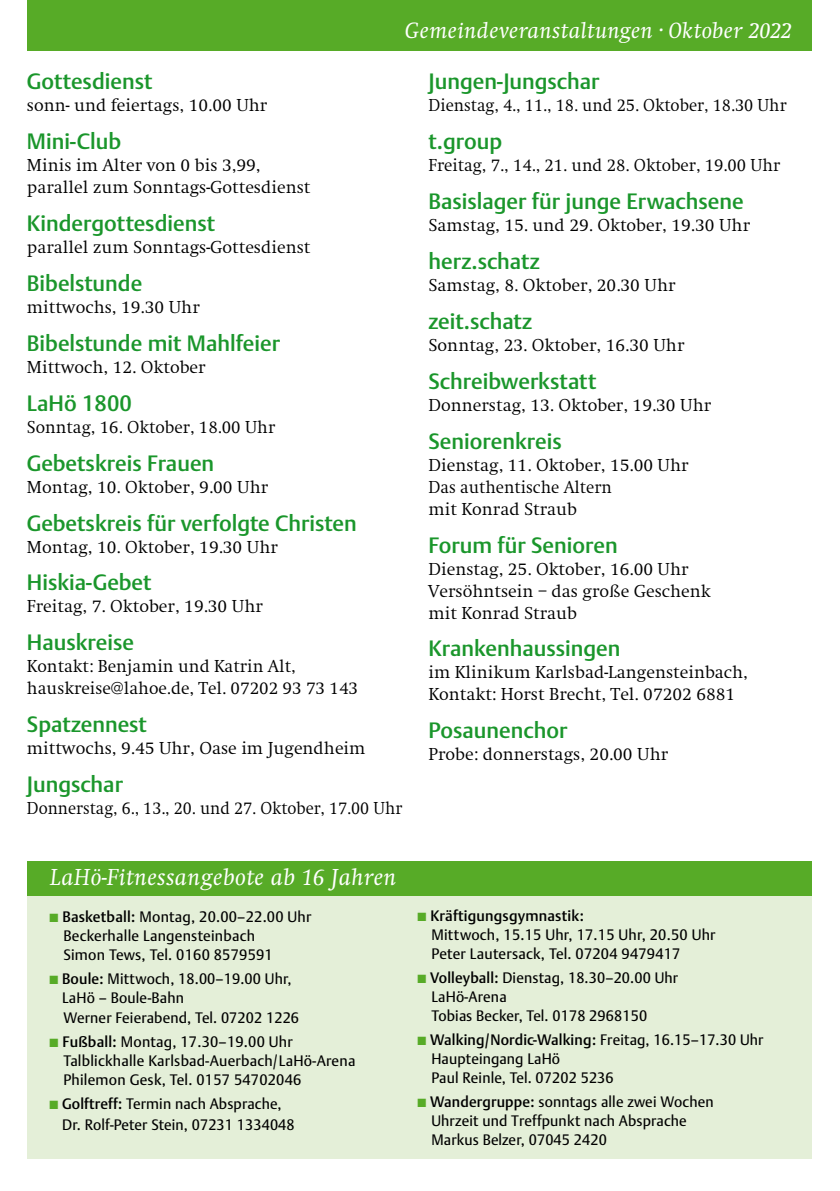
<style>
.page{position:relative;width:840px;height:1191px;background:#fff}
.page>*{position:absolute;margin:0;border:0;box-sizing:border-box;transform-origin:0 0}
.t1{font:italic 24px "Swift EF";letter-spacing:.02em;color:#fff}
.t2{font:italic 23px "Swift EF";letter-spacing:.02em;color:#fff}
.t3{font:500 22px "DTL Argo TOT";color:#1a962b}
.t4{font:300 18px/22px "Swift EF";color:#000}
.t5{font:300 18px "Swift EF";color:#000;scale:.93 1}
.t6{font:300 18px "Swift EF";color:#000;scale:.94 1}
.t7{font:300 18px "Swift EF";color:#000;scale:.96 1}
.t8{font:15px/19px "DTL Argo TOT";letter-spacing:.01em;color:#000}
.s1{color:#57ab27}
.s2{font-weight:500}
</style>
<div class="page">
<div style="left:27px;top:0;width:783px;height:51px;background:#57ab27"></div>
<div style="left:27px;top:896px;width:783px;height:262px;background:#e4efd8"></div>
<div style="left:27px;top:861px;width:783px;height:35px;background:#57ab27"></div>
<p class="t2" style="left:405px;top:18px;width:388px">Gemeindeveranstaltungen · Oktober 2022</p>
<p class="t3" style="left:27px;top:68px;width:127px">Gottesdienst</p>
<p class="t4" style="left:27px;top:95px;width:242px">sonn- und feiertags, 10.00 Uhr</p>
<p class="t3" style="left:27px;top:128px;width:96px">Mini-Club</p>
<p class="t4" style="left:27px;top:155px;width:285px">Minis im Alter von 0 bis 3,99, parallel zum Sonntags-Gottesdienst</p>
<p class="t3" style="left:27px;top:210px;width:189px">Kindergottesdienst</p>
<p class="t4" style="left:27px;top:236px;width:285px">parallel zum Sonntags-Gottesdienst</p>
<p class="t3" style="left:27px;top:270px;width:117px">Bibelstunde</p>
<p class="t4" style="left:27px;top:296px;width:174px">mittwochs, 19.30 Uhr</p>
<p class="t3" style="left:27px;top:330px;width:254px">Bibelstunde mit Mahlfeier</p>
<p class="t4" style="left:27px;top:356px;width:180px">Mittwoch, 12. Oktober</p>
<p class="t3" style="left:27px;top:390px;width:106px">LaHö 1800</p>
<p class="t4" style="left:27px;top:416px;width:250px">Sonntag, 16. Oktober, 18.00 Uhr</p>
<p class="t3" style="left:27px;top:450px;width:189px">Gebetskreis Frauen</p>
<p class="t4" style="left:27px;top:476px;width:243px">Montag, 10. Oktober, 9.00 Uhr</p>
<p class="t3" style="left:27px;top:509px;width:331px">Gebetskreis für verfolgte Christen</p>
<p class="t4" style="left:27px;top:536px;width:252px">Montag, 10. Oktober, 19.30 Uhr</p>
<p class="t3" style="left:27px;top:569px;width:126px">Hiskia-Gebet</p>
<p class="t4" style="left:27px;top:596px;width:237px">Freitag, 7. Oktober, 19.30 Uhr</p>
<p class="t3" style="left:27px;top:629px;width:109px">Hauskreise</p>
<p class="t4" style="left:27px;top:656px;width:332px">Kontakt: Benjamin und Katrin Alt, hauskreise@lahoe.de, Tel. 07202 93 73 143</p>
<p class="t3" style="left:27px;top:711px;width:121px">Spatzennest</p>
<p class="t4" style="left:27px;top:737px;width:340px">mittwochs, 9.45 Uhr, Oase im Jugendheim</p>
<p class="t3" style="left:27px;top:771px;width:97px">Jungschar</p>
<p class="t5" style="left:27px;top:798px;width:405px">Donnerstag, 6., 13., 20. und 27. Oktober, 17.00 Uhr</p>
<p class="t3" style="left:428px;top:68px;width:172px">Jungen-Jungschar</p>
<p class="t6" style="left:428px;top:96px;width:382px">Dienstag, 4., 11., 18. und 25. Oktober, 18.30 Uhr</p>
<p class="t3" style="left:428px;top:128px;width:75px">t.group</p>
<p class="t7" style="left:428px;top:155px;width:368px">Freitag, 7., 14., 21. und 28. Oktober, 19.00 Uhr</p>
<p class="t3" style="left:428px;top:188px;width:316px">Basislager für junge Erwachsene</p>
<p class="t4" style="left:428px;top:214px;width:323px">Samstag, 15. und 29. Oktober, 19.30 Uhr</p>
<p class="t3" style="left:428px;top:248px;width:113px">herz.schatz</p>
<p class="t4" style="left:428px;top:274px;width:248px">Samstag, 8. Oktober, 20.30 Uhr</p>
<p class="t3" style="left:428px;top:308px;width:105px">zeit.schatz</p>
<p class="t4" style="left:428px;top:334px;width:257px">Sonntag, 23. Oktober, 16.30 Uhr</p>
<p class="t3" style="left:428px;top:368px;width:169px">Schreibwerkstatt</p>
<p class="t4" style="left:428px;top:394px;width:284px">Donnerstag, 13. Oktober, 19.30 Uhr</p>
<p class="t3" style="left:428px;top:428px;width:135px">Seniorenkreis</p>
<p class="t4" style="left:428px;top:454px;width:261px">Dienstag, 11. Oktober, 15.00 Uhr<br>Das authentische Altern<br>mit Konrad Straub</p>
<p class="t3" style="left:428px;top:531px;width:191px">Forum für Senioren</p>
<p class="t4" style="left:428px;top:558px;width:283px">Dienstag, 25. Oktober, 16.00 Uhr<br>Versöhntsein – das große Geschenk mit Konrad Straub</p>
<p class="t3" style="left:428px;top:635px;width:193px">Krankenhaussingen</p>
<p class="t4" style="left:428px;top:662px;width:321px">im Klinikum Karlsbad-Langensteinbach,<br>Kontakt: Horst Brecht, Tel. 07202 6881</p>
<p class="t3" style="left:428px;top:717px;width:140px">Posaunenchor</p>
<p class="t4" style="left:428px;top:744px;width:241px">Probe: donnerstags, 20.00 Uhr</p>
<h1 class="t1" style="left:50px;top:864px;width:347px">LaHö-Fitnessangebote ab 16 Jahren</h1>
<p class="t8" style="left:63px;top:907px;width:249px;text-indent:-14px"><span class="s1">■</span> <span class="s2">Basketball:</span> Montag, 20.00–22.00 Uhr<br>Beckerhalle Langensteinbach<br>Simon Tews, Tel. 0160 8579591</p>
<p class="t8" style="left:62px;top:969px;width:238px;text-indent:-13px"><span class="s1">■</span> <span class="s2">Boule:</span> Mittwoch, 18.00–19.00 Uhr,<br>LaHö – Boule-Bahn<br>Werner Feierabend, Tel. 07202 1226</p>
<p class="t8" style="left:63px;top:1032px;width:293px;text-indent:-14px"><span class="s1">■</span> <span class="s2">Fußball:</span> Montag, 17.30–19.00 Uhr<br>Talblickhalle Karlsbad-Auerbach/LaHö-Arena<br>Philemon Gesk, Tel. 0157 54702046</p>
<p class="t8" style="left:62px;top:1094px;width:234px;line-height:20px;text-indent:-13px"><span class="s1">■</span> <span class="s2">Golftreff:</span> Termin nach Absprache,<br>Dr. Rolf-Peter Stein, 07231 1334048</p>
<p class="t8" style="left:431px;top:906px;width:285px;text-indent:-14px"><span class="s1">■</span> <span class="s2">Kräftigungsgymnastik:<br></span>Mittwoch, 15.15 Uhr, 17.15 Uhr, 20.50 Uhr<br>Peter Lautersack, Tel. 07204 9479417</p>
<p class="t8" style="left:431px;top:968px;width:248px;text-indent:-14px"><span class="s1">■</span> <span class="s2">Volleyball:</span> Dienstag, 18.30–20.00 Uhr<br>LaHö-Arena<br>Tobias Becker, Tel. 0178 2968150</p>
<p class="t8" style="left:431px;top:1030px;width:333px;text-indent:-14px"><span class="s1">■</span> <span class="s2">Walking/Nordic-Walking:</span> Freitag, 16.15–17.30 Uhr<br>Haupteingang LaHö<br>Paul Reinle, Tel. 07202 5236</p>
<p class="t8" style="left:431px;top:1092px;width:283px;text-indent:-14px"><span class="s1">■</span> <span class="s2">Wandergruppe:</span> sonntags alle zwei Wochen<br>Uhrzeit und Treffpunkt nach Absprache<br>Markus Belzer, 07045 2420</p>
</div>
